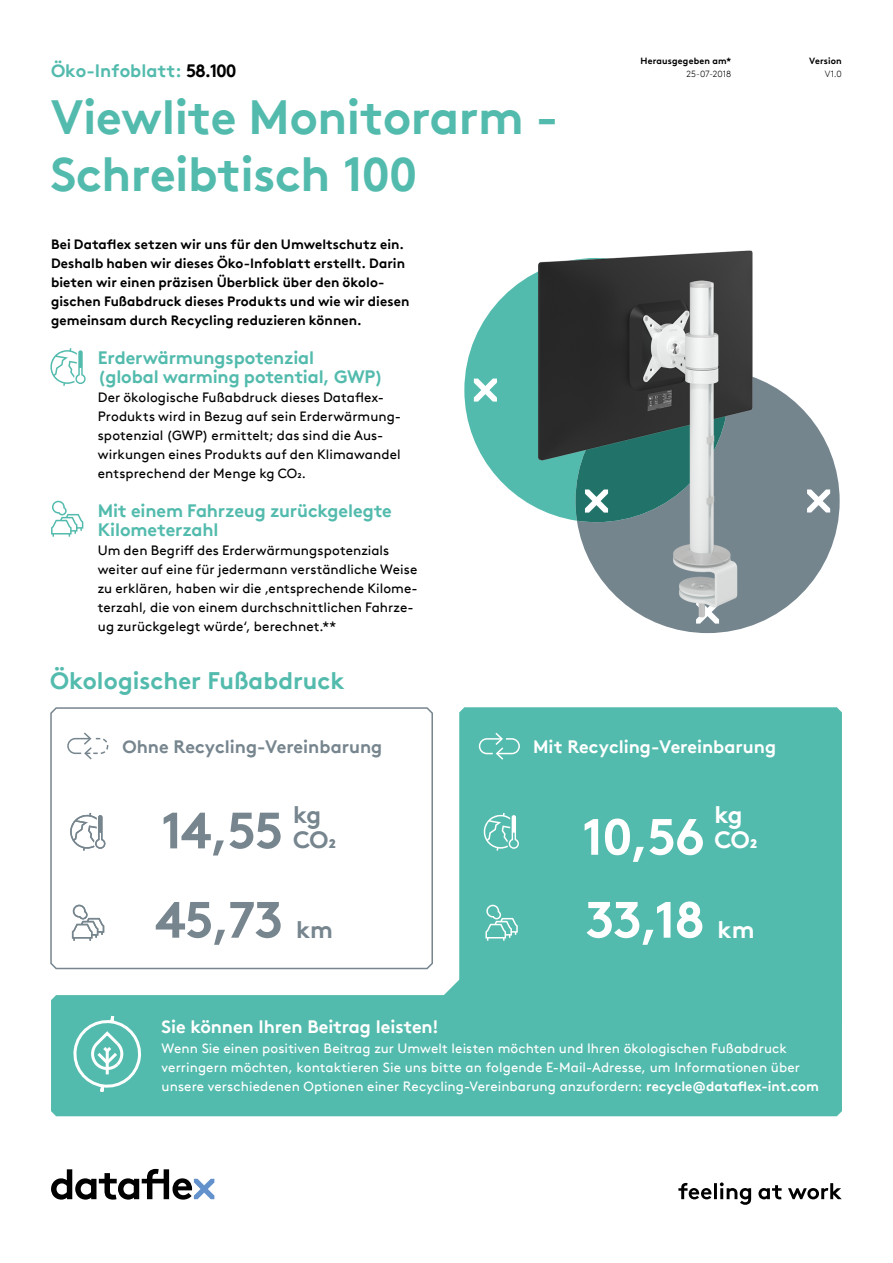
<style>
.page{position:relative;width:893px;height:1263px;background:#fff}
.page>*{position:absolute;margin:0;border:0;box-sizing:border-box;transform-origin:0 0}
.Value{font:700 51px "Brown Pro TT";letter-spacing:-.025em;color:#76858e}
.Table_bold{font:700 51px "Brown Pro TT";color:#fff}
.Value-2{font:700 51px "Brown Pro TT";color:#fff}
.t1{font:700 48px/57.4px "Brown Pro TT";letter-spacing:-.01em;color:#53bbad}
.Subkop{font:700 24px "Brown Pro TT";color:#53bbad}
.body{font:700 24px "Brown Pro TT";color:#76858e}
.body-2{font:700 24px "Brown Pro TT";color:#fff}
.Body_white{font:700 24px "Brown Pro TT";color:#76858e}
.Body_white-2{font:700 24px "Brown Pro TT";color:#fff}
.body-3{font:700 18px/19.2px "Brown Pro TT";letter-spacing:-.01em;color:#53bbad}
.Small_print{font:700 18px "Brown Pro TT";letter-spacing:-.005em;color:#fff}
.Subkop-2{font:700 18px "Brown Pro TT";color:#76858e}
.Subkop-3{font:700 18px "Brown Pro TT";color:#fff}
.productnummer{font:700 18px "Brown Pro TT";color:#53bbad}
.body-4{font:13.5px/19.2px "Brown Pro TT";letter-spacing:.005em;color:#000}
.Small_print-2{font:13.5px/19.2px "Brown Pro TT";letter-spacing:.005em;color:#fff}
.body-5{font:700 13.5px/19.2px "Brown Pro TT";letter-spacing:.005em;color:#000}
.Small_print-3{font:700 9px "Brown Pro TT";letter-spacing:.02em;color:#000}
.Small_print-4{font:300 9px "Brown Pro TT";letter-spacing:-.005em;color:#000}
.s1{color:#000}
.s2{font-weight:700}
</style>
<div class="page">
<svg style="left:444px;top:980px;width:15px;height:15px"></svg>
<div style="left:51px;top:995px;width:791px;height:121px;background:#53bbad"></div>
<div style="left:459px;top:707px;width:383px;height:326px;background:#53bbad"></div>
<svg style="left:464px;top:296px;width:40px;height:188px;fill:#53bbad"></svg>
<svg style="left:662px;top:396px;width:178px;height:237px;fill:#75858e"></svg>
<svg style="left:51px;top:1169px;width:163px;height:30px"></svg>
<svg style="left:678px;top:1182px;width:164px;height:23px"></svg>
<img style="left:504px;top:250px;width:284px;height:375px">
<svg style="left:479px;top:733px;width:41px;height:27px"></svg>
<svg style="left:73px;top:1015px;width:70px;height:79px;background:#74c8bc"></svg>
<svg style="left:51px;top:501px;width:32px;height:36px"></svg>
<svg style="left:485px;top:905px;width:33px;height:36px"></svg>
<svg style="left:50px;top:348px;width:36px;height:38px"></svg>
<svg style="left:483px;top:813px;width:36px;height:38px"></svg>
<svg style="left:50px;top:707px;width:383px;height:263px"></svg>
<p class="productnummer" style="left:51px;top:56px;width:187px">Öko-Infoblatt: <span class="s1">58.100</span></p>
<p class="t1" style="left:51px;top:83px;width:509px">Viewlite Monitorarm -<br>Schreibtisch 100</p>
<p class="body-5" style="left:51px;top:233px;width:360px">Bei Dataflex setzen wir uns für den Umweltschutz ein.<br>Deshalb haben wir dieses Öko-Infoblatt erstellt. Darin bieten wir einen präzisen Überblick über den ökolo&shy;gischen Fußabdruck dieses Produkts und wie wir diesen gemeinsam durch Recycling reduzieren können.</p>
<p class="body-3" style="left:98px;top:346px;width:287px">Erderwärmungspotenzial<br>(global warming potential, GWP)</p>
<p class="body-4" style="left:98px;top:386px;width:288px">Der ökologische Fußabdruck dieses Dataflex-</p>
<p class="body-4" style="left:98px;top:406px;width:305px">Produkts wird in Bezug auf sein Erderwärmung&shy;spotenzial (GWP) ermittelt; das sind die Aus&shy;wirkungen eines Produkts auf den Klimawandel entsprechend der Menge kg CO2.</p>
<p class="body-3" style="left:98px;top:499px;width:296px">Mit einem Fahrzeug zurückgelegte<br>Kilometerzahl</p>
<p class="body-4" style="left:98px;top:539px;width:322px">Um den Begriff des Erderwärmungspotenzials weiter auf eine für jedermann verständliche Weise zu erklären, haben wir die ‚entsprechende Kilome&shy;terzahl, die von einem durchschnittlichen Fahrze&shy;ug zurückgelegt würde‘, berechnet.**</p>
<p class="Subkop" style="left:50px;top:661px;width:296px">Ökologischer Fußabdruck</p>
<p class="Small_print-3" style="left:640px;top:53px;width:92px">Herausgegeben am*</p>
<p class="Small_print-4" style="left:686px;top:67px;width:46px">25-07-2018</p>
<p class="Subkop-2" style="left:123px;top:732px;width:261px">Ohne Recycling-Vereinbarung</p>
<p class="Subkop-3" style="left:533px;top:732px;width:244px">Mit Recycling-Vereinbarung</p>
<p class="body" style="left:293px;top:795px;width:30px">kg</p>
<p class="body" style="left:293px;top:820px;width:45px">CO2</p>
<p class="Value" style="left:161px;top:789px;width:124px">14,55</p>
<p class="Table_bold" style="left:582px;top:795px;width:125px">10,56</p>
<p class="body-2" style="left:714px;top:795px;width:30px">kg</p>
<p class="body-2" style="left:714px;top:820px;width:45px">CO2</p>
<p class="Value" style="left:155px;top:878px;width:130px">45,73</p>
<p class="Body_white" style="left:296px;top:910px;width:38px">km</p>
<p class="Value-2" style="left:585px;top:878px;width:121px">33,18</p>
<p class="Body_white-2" style="left:718px;top:910px;width:38px">km</p>
<p class="Small_print-3" style="left:809px;top:53px;width:34px">Version</p>
<p class="Small_print-4" style="left:825px;top:67px;width:18px">V1.0</p>
<p class="Small_print" style="left:162px;top:1012px;width:279px">Sie können Ihren Beitrag leisten!</p>
<p class="Small_print-2" style="left:162px;top:1037px;width:659px">Wenn Sie einen positiven Beitrag zur Umwelt leisten möchten und Ihren ökologischen Fußabdruck verringern möchten, kontaktieren Sie uns bitte an folgende E-Mail-Adresse, um Informationen über unsere verschiedenen Optionen einer Recycling-Vereinbarung anzufordern: <span class="s2">recycle@dataflex-int.com</span></p>
</div>
